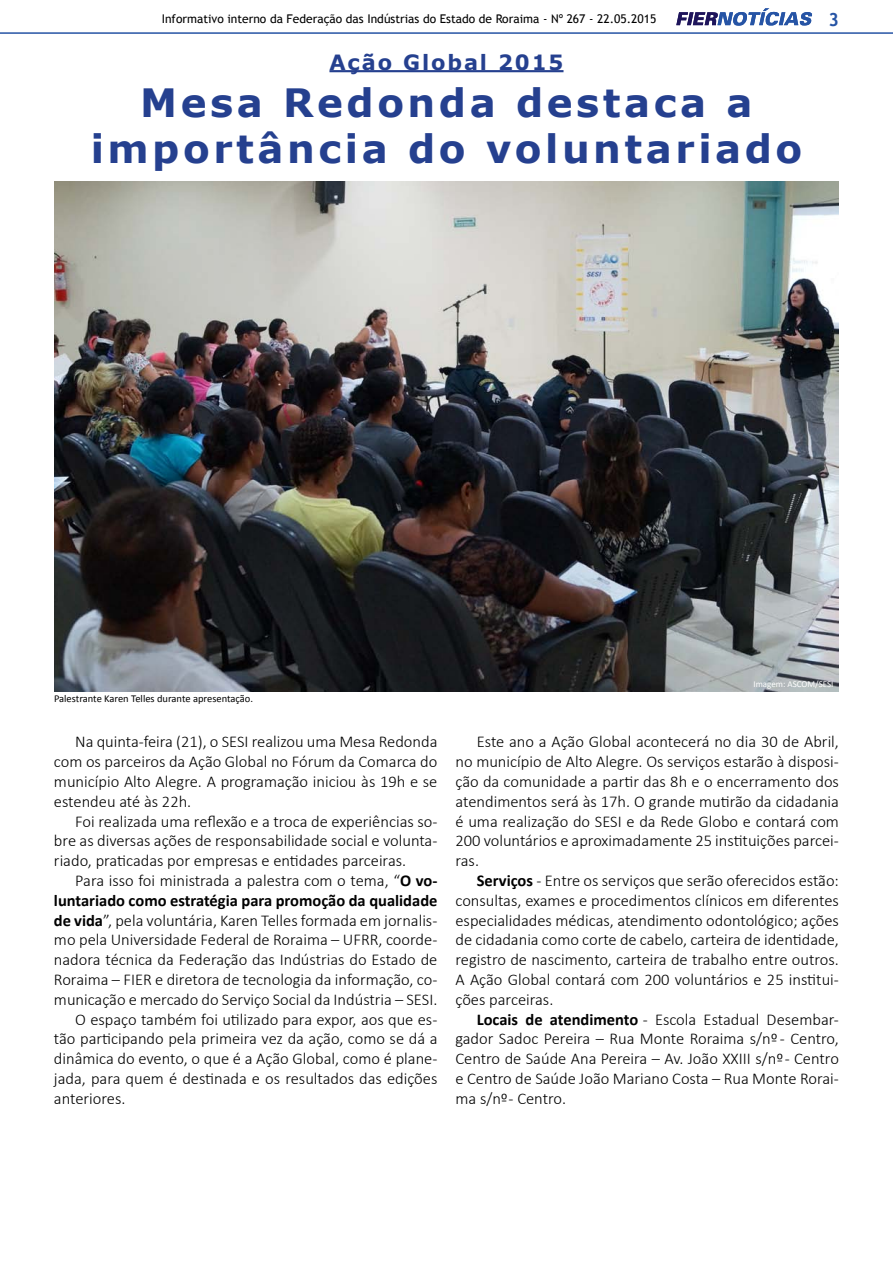
<style>
.page{position:relative;width:893px;height:1263px;background:#fff}
.page>*{position:absolute;margin:0;border:0;box-sizing:border-box;transform-origin:0 0}
.t1{font:700 39px/46.8px "Verdana";letter-spacing:.09em;color:#25408f;text-align:center}
.t2{font:700 21px "Verdana";letter-spacing:.09em;color:#25408f}
.t3{font:700 18px "Trebuchet MS";color:#2654a5}
.t4{font:300 16.5px/19.8px "Calibri";color:#000;text-align:justify}
.t5{font:700 16.5px "Calibri";color:#000}
.t6{font:12px "Trebuchet MS";color:#000}
.t7{font:10.5px "Calibri";color:#000}
.t8{font:9px "Calibri";color:#fff}
.s1{font-weight:700}
</style>
<div class="page">
<svg style="left:676px;top:8px;width:136px;height:18px"></svg>
<hr style="left:0;top:32px;width:893px;height:2px;background:#2654a5">
<hr style="left:329px;top:70px;width:234px;height:2px;background:#25408f">
<img style="left:54px;top:182px;width:785px;height:509px">
<p class="t6" style="left:162px;top:11px;width:496px">Informativo interno da Federação das Indústrias do Estado de Roraima - Nº 267 - 22.05.2015</p>
<p class="t3" style="left:828px;top:8px;width:12px">3</p>
<p class="t2" style="left:329px;top:47px;width:236px">Ação Global 2015</p>
<h1 class="t1" style="left:91px;top:78px;width:713px">Mesa Redonda destaca a importância do voluntariado</h1>
<p class="t7" style="left:54px;top:691px;width:201px">Palestrante Karen Telles durante apresentação.</p>
<p class="t4" style="left:54px;top:732px;width:385px;text-indent:21px">Na quinta-feira (21), o SESI realizou uma Mesa Redonda com os parceiros da Ação Global no Fórum da Comarca do município Alto Alegre. A programação iniciou às 19h e se estendeu até às 22h.</p>
<p class="t4" style="left:54px;top:811px;width:385px;text-indent:21px">Foi realizada uma reflexão e a troca de experiências so&shy;bre as diversas ações de responsabilidade social e volunta&shy;riado, praticadas por empresas e entidades parceiras.</p>
<p class="t4" style="left:75px;top:870px;width:364px">Para isso foi ministrada a palestra com o tema, “<span class="s1">O vo-</span></p>
<p class="t5" style="left:54px;top:890px;width:385px">luntariado como estratégia para promoção da qualidade</p>
<p class="t4" style="left:54px;top:910px;width:385px"><span class="s1">de vida</span>”, pela voluntária, Karen Telles formada em jornalis-</p>
<p class="t4" style="left:54px;top:930px;width:385px">mo pela Universidade Federal de Roraima – UFRR, coorde-</p>
<p class="t4" style="left:54px;top:950px;width:385px">nadora técnica da Federação das Indústrias do Estado de</p>
<p class="t4" style="left:54px;top:969px;width:385px">Roraima – FIER e diretora de tecnologia da informação, co-</p>
<p class="t4" style="left:54px;top:989px;width:385px">municação e mercado do Serviço Social da Indústria – SESI.</p>
<p class="t4" style="left:75px;top:1009px;width:364px">O espaço também foi utilizado para expor, aos que es-</p>
<p class="t4" style="left:54px;top:1029px;width:385px">tão participando pela primeira vez da ação, como se dá a</p>
<p class="t4" style="left:54px;top:1049px;width:385px">dinâmica do evento, o que é a Ação Global, como é plane-</p>
<p class="t4" style="left:54px;top:1068px;width:385px">jada, para quem é destinada e os resultados das edições</p>
<p class="t4" style="left:54px;top:1088px;width:73px">anteriores.</p>
<p class="t8" style="left:753px;top:678px;width:82px">Imagem: ASCOM/SESI</p>
<p class="t4" style="left:455px;top:732px;width:385px;text-indent:21px">Este ano a Ação Global acontecerá no dia 30 de Abril, no município de Alto Alegre. Os serviços estarão à disposi&shy;ção da comunidade a partir das 8h e o encerramento dos atendimentos será às 17h. O grande mutirão da cidadania é uma realização do SESI e da Rede Globo e contará com 200 voluntários e aproximadamente 25 instituições parcei&shy;ras.</p>
<p class="t4" style="left:455px;top:870px;width:385px;text-indent:21px"><span class="s1">Serviços</span> - Entre os serviços que serão oferecidos estão: consultas, exames e procedimentos clínicos em diferentes especialidades médicas, atendimento odontológico; ações de cidadania como corte de cabelo, carteira de identidade, registro de nascimento, carteira de trabalho entre outros.<br>A Ação Global contará com 200 voluntários e 25 institui&shy;ções parceiras.</p>
<p class="t4" style="left:455px;top:1009px;width:385px;text-indent:21px"><span class="s1">Locais de atendimento</span> - Escola Estadual Desembar&shy;gador Sadoc Pereira – Rua Monte Roraima s/nº - Centro, Centro de Saúde Ana Pereira – Av. João XXIII s/nº - Centro e Centro de Saúde João Mariano Costa – Rua Monte Rorai&shy;ma s/nº - Centro.</p>
</div>
